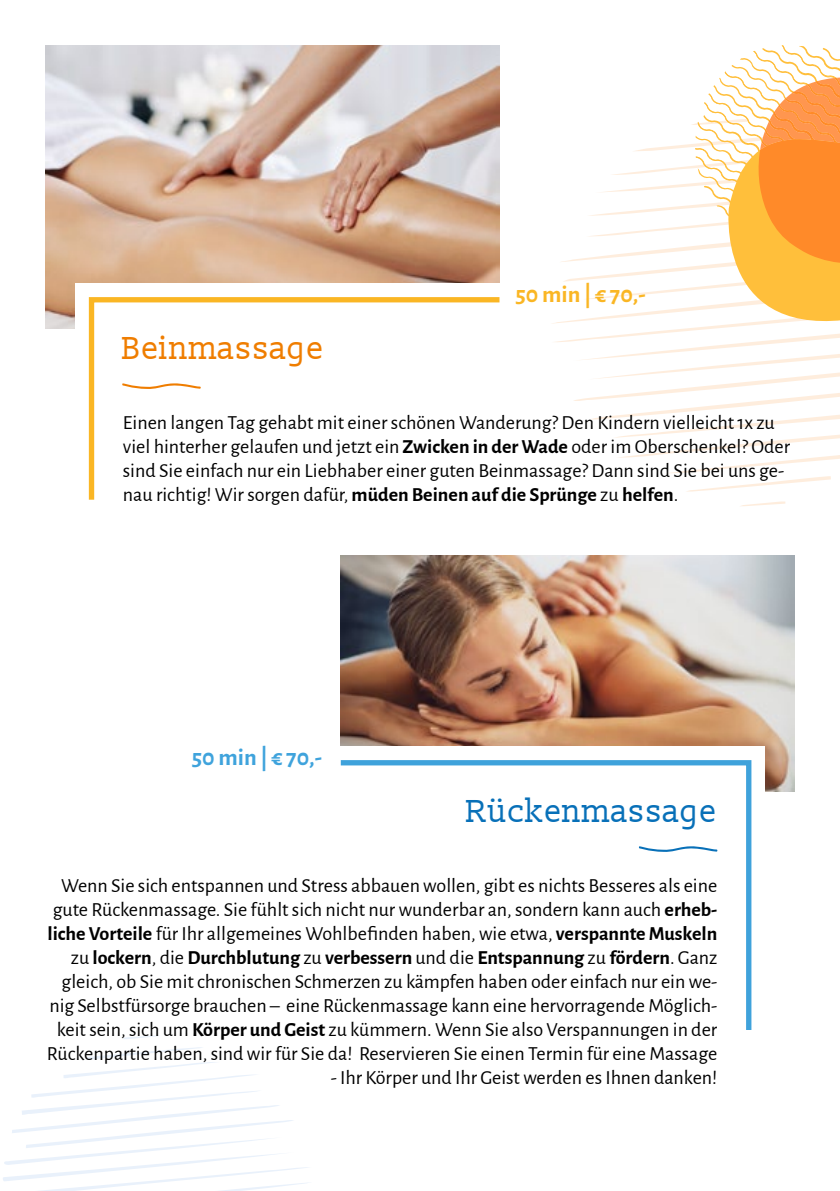
<style>
.page{position:relative;width:840px;height:1191px;background:#fff}
.page>*{position:absolute;margin:0;border:0;box-sizing:border-box;transform-origin:0 0}
.t1{font:32px "Slabo 13 px";color:#0870b8}
.t2{font:32px "Slabo 13 px";color:#ef7d00}
.t3{font:700 24px "Alegreya Sans";color:#fab624}
.t4{font:700 24px "Alegreya Sans";color:#3fa3dc}
.t5{font:20px/24px "Alegreya Sans";color:#000}
.s1{font-weight:700}
</style>
<div class="page">
<svg style="left:741px;top:501px;width:43px;height:5px"></svg>
<svg style="left:3px;top:1047px;width:305px;height:144px"></svg>
<svg style="left:123px;top:1035px;width:36px;height:4px"></svg>
<img style="left:45px;top:45px;width:454px;height:284px">
<div style="left:75px;top:283px;width:447px;height:217px;background:#fff"></div>
<svg style="left:88px;top:297px;width:412px;height:203px"></svg>
<svg style="left:122px;top:383px;width:79px;height:6px"></svg>
<svg style="left:552px;top:45px;width:287px;height:446px"></svg>
<img style="left:340px;top:555px;width:454px;height:237px">
<div style="left:339px;top:746px;width:425px;height:282px;background:#fff"></div>
<svg style="left:340px;top:760px;width:412px;height:270px"></svg>
<svg style="left:638px;top:846px;width:79px;height:6px"></svg>
<h1 class="t2" style="left:122px;top:328px;width:203px">Beinmassage</h1>
<p class="t3" style="left:515px;top:277px;width:131px">50 min | € 70,-</p>
<p class="t5" style="left:123px;top:410px;width:668px">Einen langen Tag gehabt mit einer schönen Wanderung? Den Kindern vielleicht 1x zu viel hinterher gelaufen und jetzt ein <span class="s1">Zwicken in der Wade</span> oder im Oberschenkel? Oder sind Sie einfach nur ein Liebhaber einer guten Beinmassage? Dann sind Sie bei uns ge&shy;nau richtig! Wir sorgen dafür, <span class="s1">müden Beinen auf die Sprünge</span> zu <span class="s1">helfen</span>.</p>
<p class="t4" style="left:192px;top:740px;width:131px">50 min | € 70,-</p>
<h1 class="t1" style="left:466px;top:791px;width:252px">Rückenmassage</h1>
<p class="t5" style="left:47px;top:872px;width:671px;text-align:right">Wenn Sie sich entspannen und Stress abbauen wollen, gibt es nichts Besseres als eine gute Rückenmassage. Sie fühlt sich nicht nur wunderbar an, sondern kann auch <span class="s1">erheb&shy;liche Vorteile</span> für Ihr allgemeines Wohlbefinden haben, wie etwa, <span class="s1">verspannte Muskeln </span>zu <span class="s1">lockern</span>, die <span class="s1">Durchblutung</span> zu <span class="s1">verbessern</span> und die <span class="s1">Entspannung</span> zu <span class="s1">fördern</span>. Ganz gleich, ob Sie mit chronischen Schmerzen zu kämpfen haben oder einfach nur ein we&shy;nig Selbstfürsorge brauchen – eine Rückenmassage kann eine hervorragende Möglich&shy;keit sein, sich um <span class="s1">Körper und Geist</span> zu kümmern. Wenn Sie also Verspannungen in der Rückenpartie haben, sind wir für Sie da! Reservieren Sie einen Termin für eine Massage</p>
<p class="t5" style="left:330px;top:1064px;width:388px">- Ihr Körper und Ihr Geist werden es Ihnen danken!</p>
</div>
